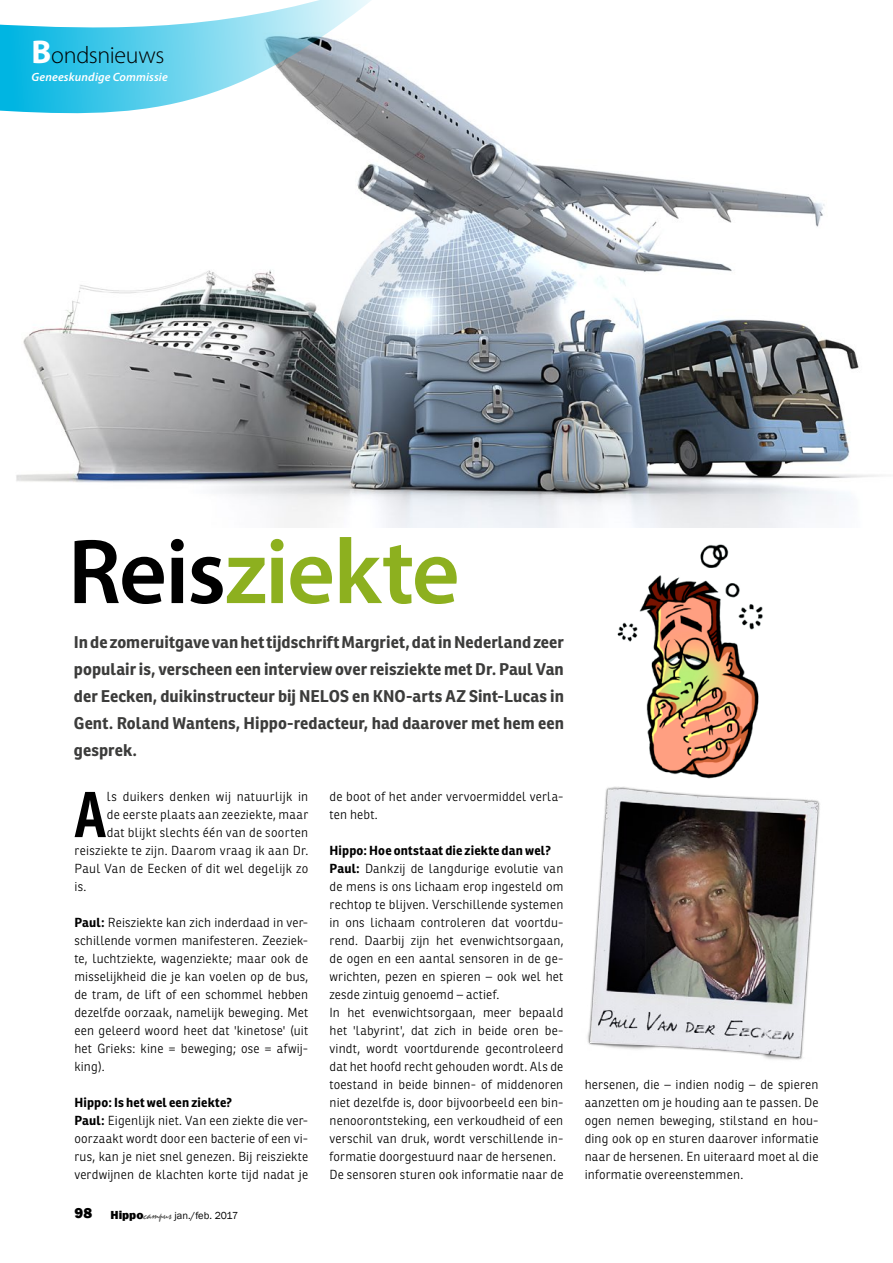
<style>
.page{position:relative;width:893px;height:1263px;background:#fff}
.page>*{position:absolute;margin:0;border:0;box-sizing:border-box;transform-origin:0 0}
.t1{font:600 93px "Myriad Pro";letter-spacing:-.02em;color:#8db01f}
.t2{font:700 62.85px "Ronnia";color:#000;scale:.8 1}
.t3{font:300 24px "Myriad Pro";letter-spacing:-.01em;color:#000}
.t4{font:700 16.5px/27px "Ronnia";letter-spacing:.005em;color:#3c3c3b;text-align:justify}
.t5{font:300 12.75px/18px "Ronnia";letter-spacing:.015em;color:#000}
.t6{font:italic 600 12px "Myriad Pro";letter-spacing:.01em;color:#fff}
.t7{font:10.5px "Franklin Gothic";color:#000}
.s1{font-weight:700;font-size:33px;color:#fff}
.s2{color:#000}
.s3{font-weight:700}
.s4{font-weight:800;font-size:15px}
.s5{font-weight:800;font-size:12px}
.s6{font-family:"Mistral";font-size:12px;color:#575756}
</style>
<div class="page">
<img style="left:16px;top:74px;width:863px;height:453px">
<svg style="left:0;top:0;width:400px;height:115px"></svg>
<img style="left:617px;top:544px;width:146px;height:230px">
<img style="left:587px;top:774px;width:233px;height:286px">
<h3 class="t3" style="left:31px;top:41px;width:134px"><span class="s1">B</span>ondsnieuws</h3>
<p class="t6" style="left:31px;top:69px;width:138px">Geneeskundige Commissie</p>
<h1 class="t1" style="left:68px;top:513px;width:393px"><span class="s2">Reis</span>ziekte</h1>
<p class="t4" style="left:74px;top:628px;width:492px">In de zomeruitgave van het tijdschrift Margriet, dat in Nederland zeer populair is, verscheen een interview over reisziekte met Dr. Paul Van der Eecken, duikinstructeur bij NELOS en KNO-arts AZ Sint-Lucas in Gent. Roland Wantens, Hippo-redacteur, had daarover met hem een gesprek.</p>
<h2 class="t2" style="left:74px;top:775px;width:41px">A</h2>
<p class="t5" style="left:107px;top:787px;width:203px">ls duikers denken wij natuurlijk in</p>
<p class="t5" style="left:330px;top:787px;width:235px">de boot of het ander vervoermiddel verla&shy;ten hebt.</p>
<p class="t5" style="left:330px;top:841px;width:235px"><span class="s3">Hippo: Hoe ontstaat die ziekte dan wel?<br>Paul:</span> Dankzij de langdurige evolutie van de mens is ons lichaam erop ingesteld om rechtop te blijven. Verschillende systemen in ons lichaam controleren dat voortdu&shy;rend. Daarbij zijn het evenwichtsorgaan, de ogen en een aantal sensoren in de ge&shy;wrichten, pezen en spieren – ook wel het zesde zintuig genoemd – actief.<br>In het evenwichtsorgaan, meer bepaald het 'labyrint', dat zich in beide oren be&shy;vindt, wordt voortdurende gecontroleerd dat het hoofd recht gehouden wordt. Als de toestand in beide binnen- of middenoren niet dezelfde is, door bijvoorbeeld een bin&shy;nenoorontsteking, een verkoudheid of een verschil van druk, wordt verschillende in&shy;formatie doorgestuurd naar de hersenen.<br>De sensoren sturen ook informatie naar de</p>
<p class="t5" style="left:107px;top:805px;width:203px">de eerste plaats aan zeeziekte, maar</p>
<p class="t5" style="left:107px;top:823px;width:203px">dat blijkt slechts één van de soorten</p>
<p class="t5" style="left:74px;top:841px;width:235px">reisziekte te zijn. Daarom vraag ik aan Dr.</p>
<p class="t5" style="left:74px;top:859px;width:235px">Paul Van de Eecken of dit wel degelijk zo</p>
<p class="t5" style="left:74px;top:877px;width:14px">is.</p>
<p class="t5" style="left:74px;top:913px;width:235px;text-align:justify"><span class="s3">Paul:</span> Reisziekte kan zich inderdaad in ver&shy;schillende vormen manifesteren. Zeeziek&shy;te, luchtziekte, wagenziekte; maar ook de misselijkheid die je kan voelen op de bus, de tram, de lift of een schommel hebben dezelfde oorzaak, namelijk beweging. Met een geleerd woord heet dat 'kinetose' (uit het Grieks: kine = beweging; ose = afwij&shy;king).</p>
<p class="t5" style="left:74px;top:1093px;width:235px"><span class="s3">Hippo: Is het wel een ziekte?<br>Paul:</span> Eigenlijk niet. Van een ziekte die ver&shy;oorzaakt wordt door een bacterie of een vi&shy;rus, kan je niet snel genezen. Bij reisziekte verdwijnen de klachten korte tijd nadat je</p>
<p class="t7" style="left:74px;top:1208px;width:165px"><span class="s4">98</span> <span class="s5">Hippo</span><span class="s6">campus</span> jan./feb. 2017</p>
<p class="t5" style="left:585px;top:1076px;width:235px;text-align:justify">hersenen, die – indien nodig – de spieren aanzetten om je houding aan te passen. De ogen nemen beweging, stilstand en hou&shy;ding ook op en sturen daarover informatie naar de hersenen. En uiteraard moet al die informatie overeenstemmen.</p>
</div>
